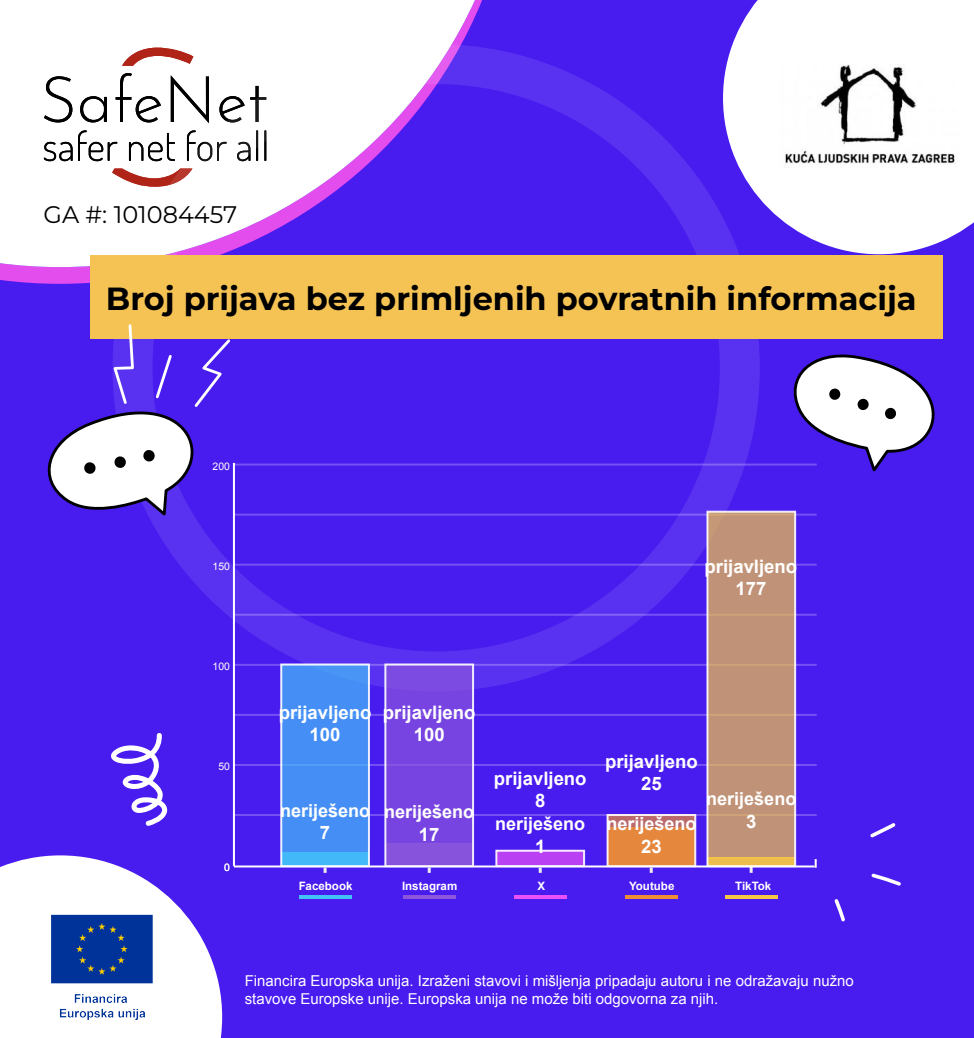
<style>
.page{position:relative;width:974px;height:1038px;background:#481bef}
.page>*{position:absolute;margin:0;border:0;box-sizing:border-box;transform-origin:0 0}
.t1{font:700 32px "Montserrat";color:#000}
.t2{font:24px "Montserrat";color:#000}
.t3{font:700 18.6px/22.2px "Arial";color:#fff;text-align:center}
.t4{font:700 18px "Arial";color:#fff}
.t5{font:15px/18px "Arial";color:#fff}
.t6{font:700 11.6px "Arial";color:#fff}
.t7{font:10.4px "Arial";color:#fff}
</style>
<div class="page">
<svg style="left:0;top:0;width:482px;height:284px"></svg>
<svg style="left:0;top:0;width:475px;height:267px;fill:#fff"></svg>
<svg style="left:44px;top:48px;width:222px;height:139px;background:#e1dcdb"></svg>
<svg style="left:723px;top:0;width:251px;height:254px;fill:#fff"></svg>
<div style="left:113px;top:44px;width:647px;height:647px;border:40px solid #fff;border-radius:50%"></div>
<svg style="left:0;top:855px;width:222px;height:183px;fill:#fff"></svg>
<div style="left:90px;top:256px;width:853px;height:83px;background:#f5c354"></div>
<img style="left:39px;top:903px;width:126px;height:127px">
<svg style="left:111px;top:733px;width:56px;height:93px"></svg>
<svg style="left:47px;top:324px;width:186px;height:196px"></svg>
<svg style="left:780px;top:354px;width:155px;height:118px"></svg>
<svg style="left:835px;top:899px;width:10px;height:23px"></svg>
<svg style="left:872px;top:873px;width:29px;height:13px"></svg>
<svg style="left:870px;top:823px;width:26px;height:15px"></svg>
<img style="left:780px;top:48px;width:181px;height:120px">
<hr style="left:299px;top:896px;width:52px;height:3px;background:#43c1f9">
<hr style="left:403px;top:896px;width:52px;height:3px;background:#8c57dc">
<hr style="left:514px;top:896px;width:52px;height:3px;background:#ea51f6">
<hr style="left:625px;top:896px;width:52px;height:3px;background:#ee8d34">
<hr style="left:725px;top:896px;width:52px;height:3px;background:#f5c644">
<svg style="left:324px;top:868px;width:3px;height:5px"></svg>
<svg style="left:428px;top:868px;width:3px;height:5px"></svg>
<svg style="left:539px;top:868px;width:3px;height:5px"></svg>
<svg style="left:650px;top:868px;width:3px;height:5px"></svg>
<svg style="left:750px;top:867px;width:3px;height:6px"></svg>
<hr style="left:233px;top:463px;width:2px;height:403px;background:#fff">
<hr style="left:234px;top:764px;width:583px;height:2px;background:#fff">
<hr style="left:234px;top:814px;width:583px;height:2px;background:#fff">
<hr style="left:234px;top:714px;width:583px;height:2px;background:#fff">
<hr style="left:234px;top:664px;width:583px;height:2px;background:#fff">
<hr style="left:234px;top:614px;width:583px;height:2px;background:#fff">
<hr style="left:234px;top:464px;width:583px;height:2px;background:#fff">
<hr style="left:234px;top:564px;width:583px;height:2px;background:#fff">
<hr style="left:234px;top:514px;width:583px;height:2px;background:#fff">
<hr style="left:234px;top:865px;width:581px;height:2px;background:#fff">
<svg style="left:815px;top:859px;width:2px;height:9px"></svg>
<div style="left:707px;top:512px;width:88px;height:346px;background:#c09277"></div>
<div style="left:707px;top:858px;width:88px;height:8px;background:#ecbd4c"></div>
<div style="left:607px;top:827px;width:88px;height:39px;background:#e5873d"></div>
<div style="left:608px;top:815px;width:87px;height:12px;background:#bb6a6c"></div>
<div style="left:496px;top:851px;width:88px;height:14px;background:#b940f3"></div>
<div style="left:281px;top:665px;width:88px;height:187px;background:#448ef5"></div>
<div style="left:281px;top:852px;width:88px;height:14px;background:#43b8f8"></div>
<div style="left:706px;top:511px;width:90px;height:356px;border:2px solid #fff"></div>
<div style="left:607px;top:814px;width:89px;height:53px;border:2px solid #fff"></div>
<div style="left:495px;top:850px;width:90px;height:17px;border:2px solid #fff"></div>
<div style="left:385px;top:665px;width:88px;height:179px;background:#7744e1"></div>
<div style="left:280px;top:664px;width:90px;height:203px;border:2px solid #fff"></div>
<div style="left:385px;top:844px;width:88px;height:22px;background:#8c57dc"></div>
<div style="left:384px;top:664px;width:90px;height:203px;border:2px solid #fff"></div>
<h2 class="t2" style="left:44px;top:198px;width:195px">GA #: 101084457</h2>
<h1 class="t1" style="left:106px;top:277px;width:812px">Broj prijava bez primljenih povratnih informacija</h1>
<p class="t7" style="left:213px;top:459px;width:19px">200</p>
<p class="t7" style="left:213px;top:559px;width:19px">150</p>
<p class="t7" style="left:213px;top:660px;width:19px">100</p>
<p class="t7" style="left:218px;top:760px;width:13px">50</p>
<p class="t7" style="left:224px;top:860px;width:7px">0</p>
<p class="t3" style="left:704px;top:555px;width:94px">prijavljeno<br>177</p>
<p class="t3" style="left:279px;top:701px;width:94px">prijavljeno<br>100</p>
<p class="t3" style="left:383px;top:701px;width:94px">prijavljeno<br>100</p>
<p class="t4" style="left:280px;top:798px;width:92px">neriješeno</p>
<p class="t3" style="left:320px;top:821px;width:12px">7</p>
<p class="t3" style="left:605px;top:750px;width:94px">prijavljeno</p>
<p class="t3" style="left:494px;top:767px;width:94px">prijavljeno</p>
<p class="t3" style="left:641px;top:772px;width:22px">25</p>
<p class="t3" style="left:535px;top:789px;width:12px">8</p>
<p class="t4" style="left:384px;top:799px;width:92px">neriješeno</p>
<p class="t3" style="left:419px;top:823px;width:22px">17</p>
<p class="t4" style="left:495px;top:811px;width:92px">neriješeno</p>
<p class="t3" style="left:535px;top:835px;width:12px">1</p>
<p class="t4" style="left:606px;top:811px;width:92px">neriješeno</p>
<p class="t3" style="left:641px;top:835px;width:22px">23</p>
<p class="t4" style="left:706px;top:786px;width:92px">neriješeno</p>
<p class="t3" style="left:746px;top:810px;width:12px">3</p>
<p class="t6" style="left:299px;top:878px;width:55px">Facebook</p>
<p class="t6" style="left:402px;top:878px;width:57px">Instagram</p>
<p class="t6" style="left:538px;top:878px;width:9px">X</p>
<p class="t6" style="left:629px;top:878px;width:47px">Youtube</p>
<p class="t6" style="left:735px;top:878px;width:38px">TikTok</p>
<p class="t5" style="left:245px;top:972px;width:611px">Financira Europska unija. Izraženi stavovi i mišljenja pripadaju autoru i ne odražavaju nužno stavove Europske unije. Europska unija ne može biti odgovorna za njih.</p>
</div>
